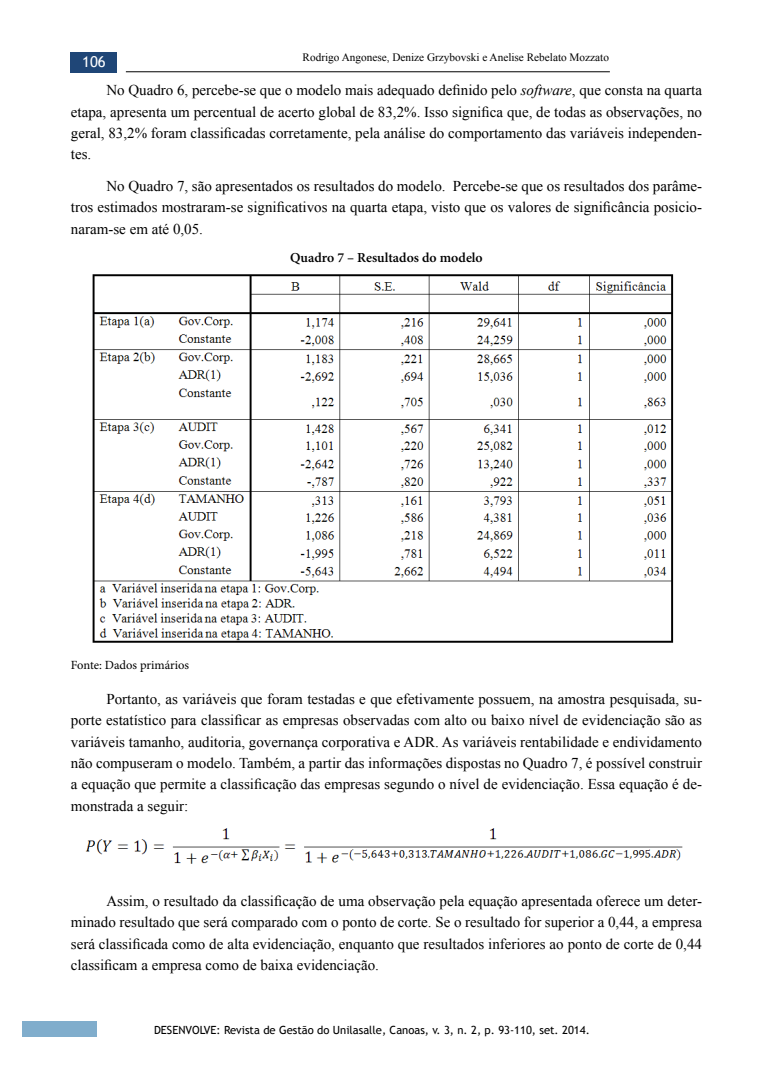
<style>
.page{position:relative;width:773px;height:1081px;background:#fff}
.page>*{position:absolute;margin:0;border:0;box-sizing:border-box;transform-origin:0 0}
.t1{font:15px/21.2px "Times New Roman";color:#000;text-align:justify}
.t2{font:15px "Trebuchet MS";color:#fff}
.t3{font:600 13.75px "Minion Pro";color:#000}
.t4{font:12.5px "Minion Pro";color:#000}
.t5{font:11.25px "Trebuchet MS";color:#000}
.t6{font:11.25px "Times New Roman";color:#000}
.s1{font-style:italic}
</style>
<div class="page">
<div style="left:71px;top:52px;width:46px;height:20px;background:#1f4677"></div>
<hr style="left:126px;top:71px;width:483px;height:1px;background:#000">
<div style="left:22px;top:1021px;width:75px;height:16px;background:#80adcc"></div>
<img style="left:92px;top:274px;width:582px;height:369px">
<img style="left:85px;top:828px;width:598px;height:36px">
<p class="t2" style="left:82px;top:53px;width:25px">106</p>
<p class="t6" style="left:302px;top:50px;width:308px">Rodrigo Angonese, Denize Grzybovski e Anelise Rebelato Mozzato</p>
<p class="t1" style="left:71px;top:80px;width:632px;text-indent:35px">No Quadro 6, percebe-se que o modelo mais adequado definido pelo <span class="s1">software</span>, que consta na quarta etapa, apresenta um percentual de acerto global de 83,2%. Isso significa que, de todas as observações, no geral, 83,2% foram classificadas corretamente, pela análise do comportamento das variáveis independen&shy;tes.</p>
<p class="t1" style="left:71px;top:175px;width:632px;text-indent:35px">No Quadro 7, são apresentados os resultados do modelo. Percebe-se que os resultados dos parâme&shy;tros estimados mostraram-se significativos na quarta etapa, visto que os valores de significância posicio&shy;naram-se em até 0,05.</p>
<p class="t3" style="left:290px;top:248px;width:194px">Quadro 7 – Resultados do modelo</p>
<p class="t4" style="left:71px;top:656px;width:120px">Fonte: Dados primários</p>
<p class="t1" style="left:71px;top:688px;width:632px;text-indent:35px">Portanto, as variáveis que foram testadas e que efetivamente possuem, na amostra pesquisada, su&shy;porte estatístico para classificar as empresas observadas com alto ou baixo nível de evidenciação são as variáveis tamanho, auditoria, governança corporativa e ADR. As variáveis rentabilidade e endividamento não compuseram o modelo. Também, a partir das informações dispostas no Quadro 7, é possível construir a equação que permite a classificação das empresas segundo o nível de evidenciação. Essa equação é de&shy;monstrada a seguir:</p>
<p class="t1" style="left:71px;top:890px;width:632px;text-indent:35px">Assim, o resultado da classificação de uma observação pela equação apresentada oferece um deter&shy;minado resultado que será comparado com o ponto de corte. Se o resultado for superior a 0,44, a empresa será classificada como de alta evidenciação, enquanto que resultados inferiores ao ponto de corte de 0,44 classificam a empresa como de baixa evidenciação.</p>
<p class="t5" style="left:154px;top:1023px;width:437px">DESENVOLVE: Revista de Gestão do Unilasalle, Canoas, v. 3, n. 2, p. 93-110, set. 2014.</p>
</div>
